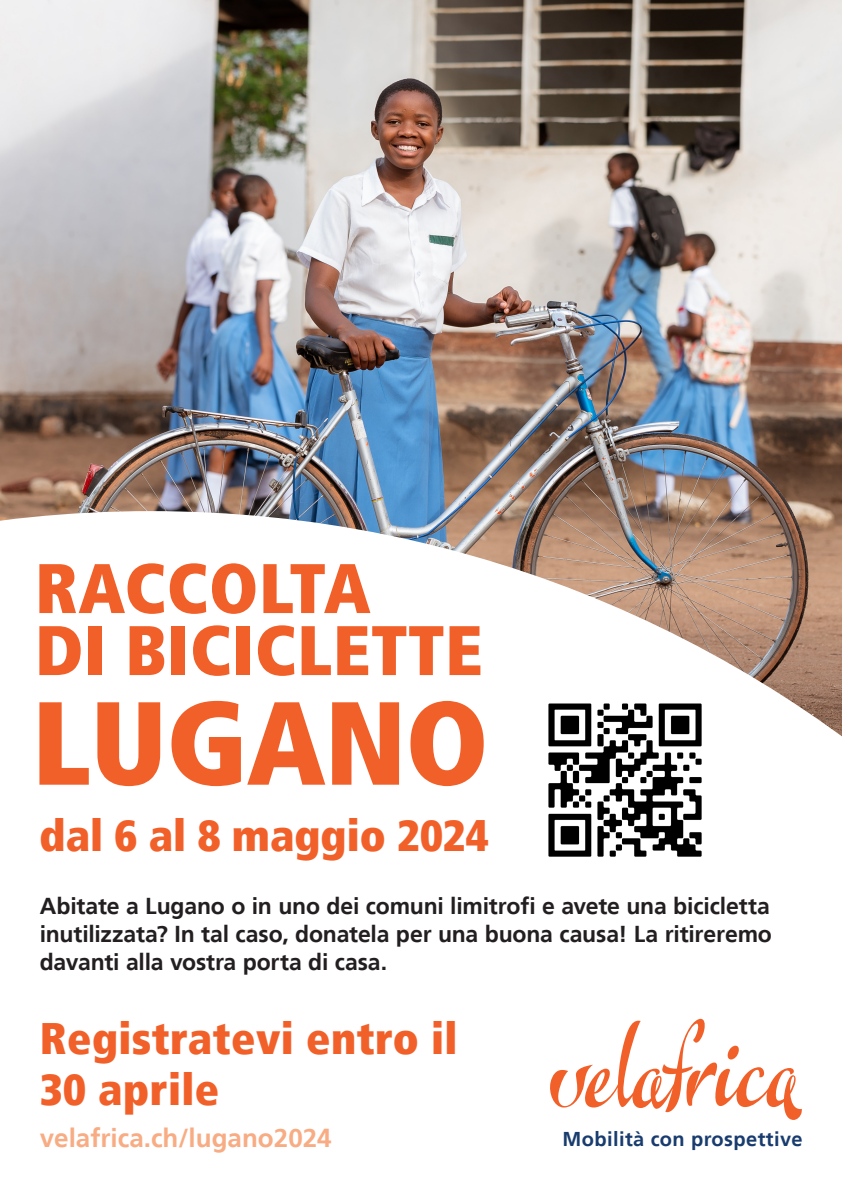
<style>
.page{position:relative;width:842px;height:1191px;background:#fff}
.page>*{position:absolute;margin:0;border:0;box-sizing:border-box;transform-origin:0 0}
.t1{font:900 condensed 118px "Frutiger LT";letter-spacing:-.005em;color:#f2602a}
.t2{font:900 condensed 70px "Frutiger LT";letter-spacing:.01em;color:#f2602a}
.t3{font:900 condensed 44px/51px "Frutiger LT";letter-spacing:.01em;color:#f2602a}
.t4{font:700 26px "Frutiger LT";color:#f8ac84}
.t5{font:700 23px/27.6px "Frutiger LT";letter-spacing:-.005em;color:#231f20;text-align:justify}
.t6{font:700 20px "Frutiger LT";letter-spacing:.02em;color:#193c6f}
</style>
<div class="page">
<img style="left:0;top:0;width:842px;height:511px">
<svg style="left:0;top:511px;width:842px;height:346px"></svg>
<svg style="left:550px;top:1018px;width:252px;height:102px"></svg>
<img style="left:548px;top:703px;width:153px;height:153px">
<p class="t2" style="left:35px;top:546px;width:337px">RACCOLTA</p>
<p class="t2" style="left:35px;top:608px;width:449px">DI BICICLETTE</p>
<p class="t1" style="left:32px;top:671px;width:458px">LUGANO</p>
<p class="t3" style="left:40px;top:809px;width:450px">dal 6 al 8 maggio 2024</p>
<p class="t5" style="left:40px;top:892px;width:734px">Abitate a Lugano o in uno dei comuni limitrofi e avete una bicicletta inutilizzata? In tal caso, donatela per una buona causa! La ritireremo davanti alla vostra porta di casa.</p>
<p class="t3" style="left:40px;top:1012px;width:419px">Registratevi entro il<br>30 aprile</p>
<p class="t4" style="left:40px;top:1122px;width:293px">velafrica.ch/lugano2024</p>
<p class="t6" style="left:563px;top:1127px;width:242px">Mobilità con prospettive</p>
</div>
